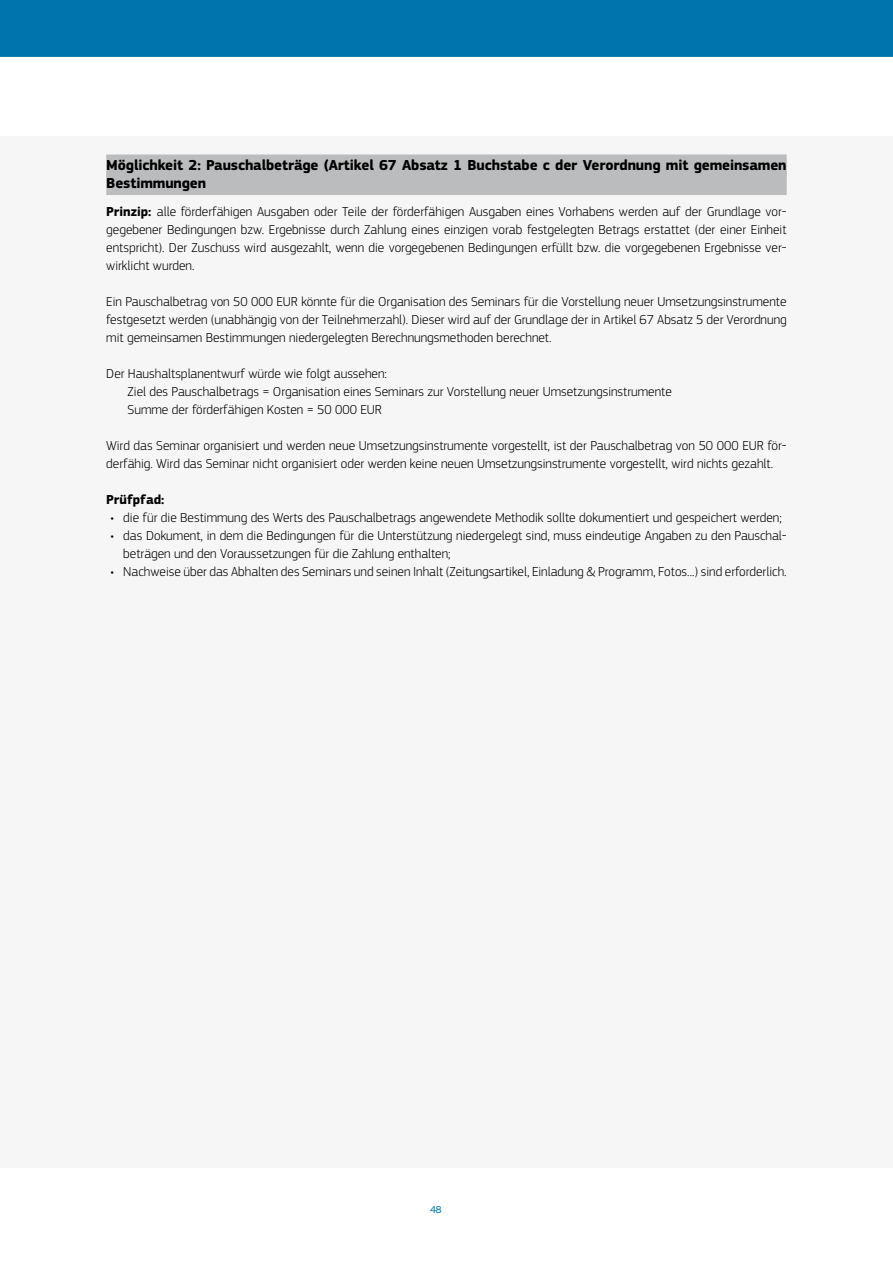
<style>
.page{position:relative;width:893px;height:1263px;background:#fff}
.page>*{position:absolute;margin:0;border:0;box-sizing:border-box;transform-origin:0 0}
.t1{font:700 15px/18px "EC Square Sans Pro";letter-spacing:-.01em;color:#000}
.t2{font:300 13.5px/18px "EC Square Sans Pro";color:#000}
.t3{font:700 13.5px "EC Square Sans Pro";color:#000}
.t4{font:10.5px "EC Square Sans Pro";color:#0074ac}
.s1{font-weight:700}
</style>
<div class="page">
<div style="left:0;top:0;width:893px;height:57px;background:#0074ac"></div>
<div style="left:0;top:136px;width:893px;height:1031px;background:#f6f6f6"></div>
<div style="left:106px;top:155px;width:681px;height:22px;background:#bbbcbd"></div>
<div style="left:106px;top:173px;width:681px;height:22px;background:#bbbcbd"></div>
<p class="t1" style="left:106px;top:157px;width:682px">Möglichkeit 2: Pauschalbeträge (Artikel 67 Absatz 1 Buchstabe c der Verordnung mit gemeinsamen<br>Bestimmungen</p>
<p class="t2" style="left:106px;top:202px;width:682px;text-align:justify"><span class="s1">Prinzip:</span> alle förderfähigen Ausgaben oder Teile der förderfähigen Ausgaben eines Vorhabens werden auf der Grundlage vor&shy;gegebener Bedingungen bzw. Ergebnisse durch Zahlung eines einzigen vorab festgelegten Betrags erstattet (der einer Einheit entspricht). Der Zuschuss wird ausgezahlt, wenn die vorgegebenen Bedingungen erfüllt bzw. die vorgegebenen Ergebnisse ver&shy;wirklicht wurden.</p>
<p class="t2" style="left:106px;top:292px;width:682px;text-align:justify">Ein Pauschalbetrag von 50 000 EUR könnte für die Organisation des Seminars für die Vorstellung neuer Umsetzungsinstrumente festgesetzt werden (unabhängig von der Teilnehmerzahl). Dieser wird auf der Grundlage der in Artikel 67 Absatz 5 der Verordnung mit gemeinsamen Bestimmungen niedergelegten Berechnungsmethoden berechnet.</p>
<p class="t2" style="left:128px;top:364px;width:546px;text-indent:-21px">Der Haushaltsplanentwurf würde wie folgt aussehen:<br>Ziel des Pauschalbetrags = Organisation eines Seminars zur Vorstellung neuer Umsetzungsinstrumente<br>Summe der förderfähigen Kosten = 50 000 EUR</p>
<p class="t2" style="left:106px;top:436px;width:682px">Wird das Seminar organisiert und werden neue Umsetzungsinstrumente vorgestellt, ist der Pauschalbetrag von 50 000 EUR för&shy;derfähig. Wird das Seminar nicht organisiert oder werden keine neuen Umsetzungsinstrumente vorgestellt, wird nichts gezahlt.</p>
<p class="t3" style="left:106px;top:491px;width:60px">Prüfpfad:</p>
<p class="t2" style="left:111px;top:508px;width:673px">• die für die Bestimmung des Werts des Pauschalbetrags angewendete Methodik sollte dokumentiert und gespeichert werden;</p>
<p class="t2" style="left:123px;top:526px;width:665px;text-indent:-13px">• das Dokument, in dem die Bedingungen für die Unterstützung niedergelegt sind, muss eindeutige Angaben zu den Pauschal&shy;beträgen und den Voraussetzungen für die Zahlung enthalten;</p>
<p class="t2" style="left:111px;top:562px;width:678px">• Nachweise über das Abhalten des Seminars und seinen Inhalt (Zeitungsartikel, Einladung &amp; Programm, Fotos...) sind erforderlich.</p>
<p class="t4" style="left:430px;top:1203px;width:13px">48</p>
</div>
